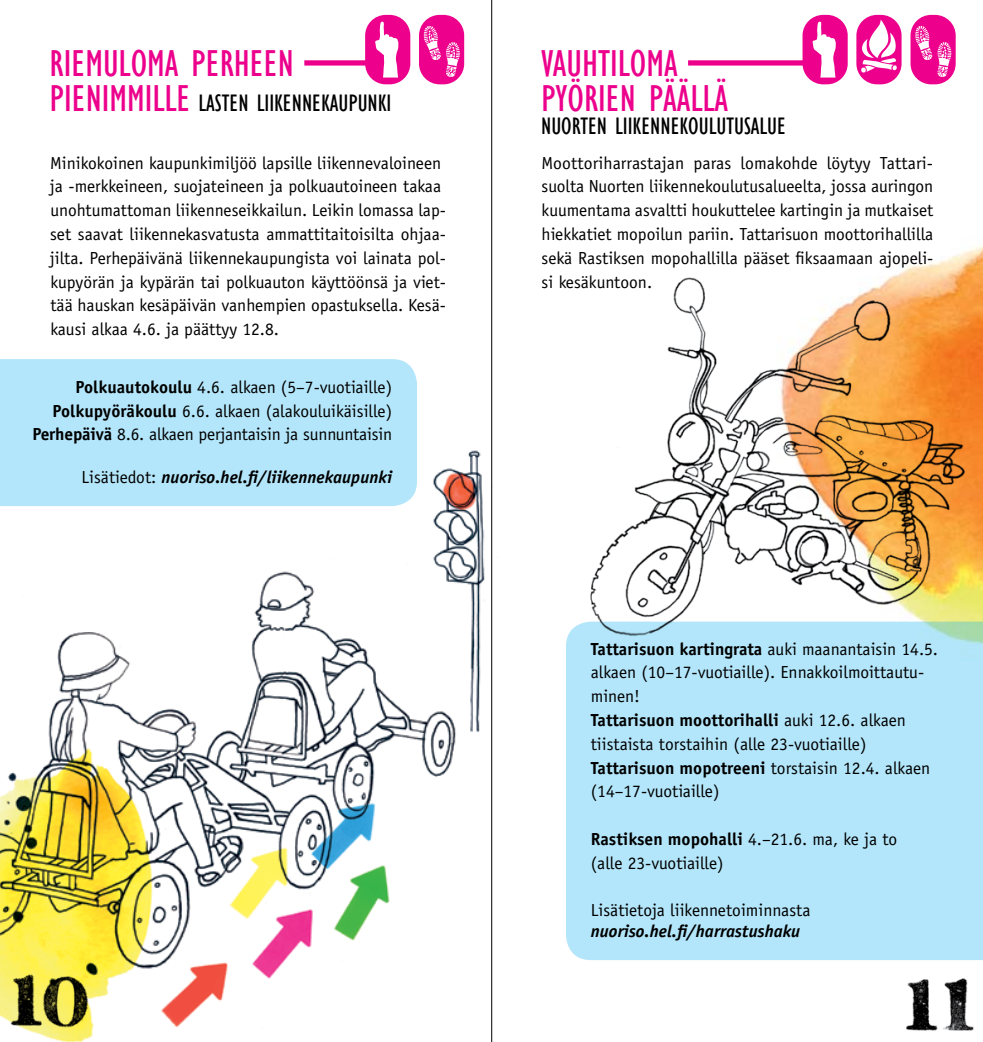
<style>
.page{position:relative;width:983px;height:1042px;background:#fff}
.page>*{position:absolute;margin:0;border:0;box-sizing:border-box;transform-origin:0 0}
.t1{font:condensed 38.5px/34.3px "Gill Sans";color:#ec008c}
.t2{font:condensed 24.5px "Gill Sans";color:#000}
.t3{font:17.5px/23.8px "Officina Sans";color:#000}
.t4{font:italic 700 17.5px "Officina Sans";color:#000}
.s1{font-weight:700}
.s2{font-weight:400;font-style:normal}
</style>
<div class="page">
<hr style="left:491px;top:0;width:1px;height:1042px;background:#000">
<img style="left:804px;top:15px;width:178px;height:606px">
<div style="left:566px;top:621px;width:416px;height:339px;background:#b3e6fa"></div>
<div style="left:688px;top:60px;width:118px;height:6px;background:#ec008c"></div>
<div style="left:304px;top:60px;width:64px;height:6px;background:#ec008c"></div>
<img style="left:906px;top:978px;width:68px;height:53px">
<div style="left:0;top:359px;width:417px;height:88px;background:#b3e6fa"></div>
<img style="left:0;top:447px;width:493px;height:595px">
<div style="left:365px;top:15px;width:45px;height:69px;background:#ec008c;border-radius:21px"></div>
<svg style="left:375px;top:22px;width:23px;height:56px"></svg>
<div style="left:419px;top:15px;width:45px;height:69px;background:#ec008c;border-radius:21px"></div>
<svg style="left:423px;top:26px;width:17px;height:34px"></svg>
<svg style="left:446px;top:42px;width:14px;height:36px"></svg>
<div style="left:910px;top:15px;width:45px;height:69px;background:#ec008c;border-radius:21px"></div>
<svg style="left:915px;top:26px;width:16px;height:34px"></svg>
<svg style="left:937px;top:42px;width:14px;height:36px"></svg>
<div style="left:856px;top:15px;width:45px;height:69px;background:#ec008c;border-radius:21px"></div>
<svg style="left:860px;top:20px;width:36px;height:53px"></svg>
<div style="left:802px;top:15px;width:45px;height:69px;background:#ec008c;border-radius:21px"></div>
<svg style="left:812px;top:22px;width:23px;height:56px"></svg>
<img style="left:566px;top:258px;width:406px;height:387px">
<h1 class="t1" style="left:50px;top:47px;width:246px">RIEMULOMA PERHEEN<br>PIENIMMILLE</h1>
<h2 class="t2" style="left:198px;top:88px;width:194px">LASTEN LIIKENNEKAUPUNKI</h2>
<p class="t3" style="left:50px;top:151px;width:397px">Minikokoinen kaupunkimiljöö lapsille liikennevaloineen ja -merkkeineen, suojateineen ja polkuautoineen takaa unohtumattoman liikenneseikkailun. Leikin lomassa lap&shy;set saavat liikennekasvatusta ammattitaitoisilta ohjaa&shy;jilta. Perhepäivänä liikennekaupungista voi lainata pol&shy;kupyörän ja kypärän tai polkuauton käyttöönsä ja viet&shy;tää hauskan kesäpäivän vanhempien opastuksella. Kesä&shy;kausi alkaa 4.6. ja päättyy 12.8.</p>
<p class="t3" style="left:32px;top:375px;width:361px;text-align:right"><span class="s1">Polkuautokoulu</span> 4.6. alkaen (5–7-vuotiaille)<br><span class="s1">Polkupyöräkoulu</span> 6.6. alkaen (alakouluikäisille)<br><span class="s1">Perhepäivä</span> 8.6. alkaen perjantaisin ja sunnuntaisin</p>
<p class="t4" style="left:81px;top:466px;width:312px"><span class="s2">Lisätiedot:</span> nuoriso.hel.fi/liikennekaupunki</p>
<h1 class="t1" style="left:541px;top:47px;width:188px">VAUHTILOMA<br>PYÖRIEN PÄÄLLÄ</h1>
<h2 class="t2" style="left:541px;top:112px;width:246px">NUORTEN LIIKENNEKOULUTUSALUE</h2>
<p class="t3" style="left:541px;top:151px;width:393px;text-align:justify">Moottoriharrastajan paras lomakohde löytyy Tattari&shy;suolta Nuorten liikennekoulutusalueelta, jossa auringon kuumentama asvaltti houkuttelee kartingin ja mutkaiset hiekkatiet mopoilun pariin. Tattarisuon moottorihallilla sekä Rastiksen mopohallilla pääset fiksaamaan ajopeli&shy;si kesäkuntoon.</p>
<p class="t3" style="left:590px;top:637px;width:349px"><span class="s1">Tattarisuon kartingrata</span> auki maanantaisin 14.5. alkaen (10–17-vuotiaille). Ennakkoilmoittautu&shy;minen!<br><span class="s1">Tattarisuon moottorihalli</span> auki 12.6. alkaen tiistaista torstaihin (alle 23-vuotiaille)<br><span class="s1">Tattarisuon mopotreeni</span> torstaisin 12.4. alkaen (14–17-vuotiaille)</p>
<p class="t3" style="left:590px;top:827px;width:308px"><span class="s1">Rastiksen mopohalli</span> 4.–21.6. ma, ke ja to (alle 23-vuotiaille)</p>
<p class="t3" style="left:590px;top:898px;width:221px">Lisätietoja liikennetoiminnasta</p>
<p class="t4" style="left:590px;top:920px;width:211px">nuoriso.hel.fi/harrastushaku</p>
</div>
